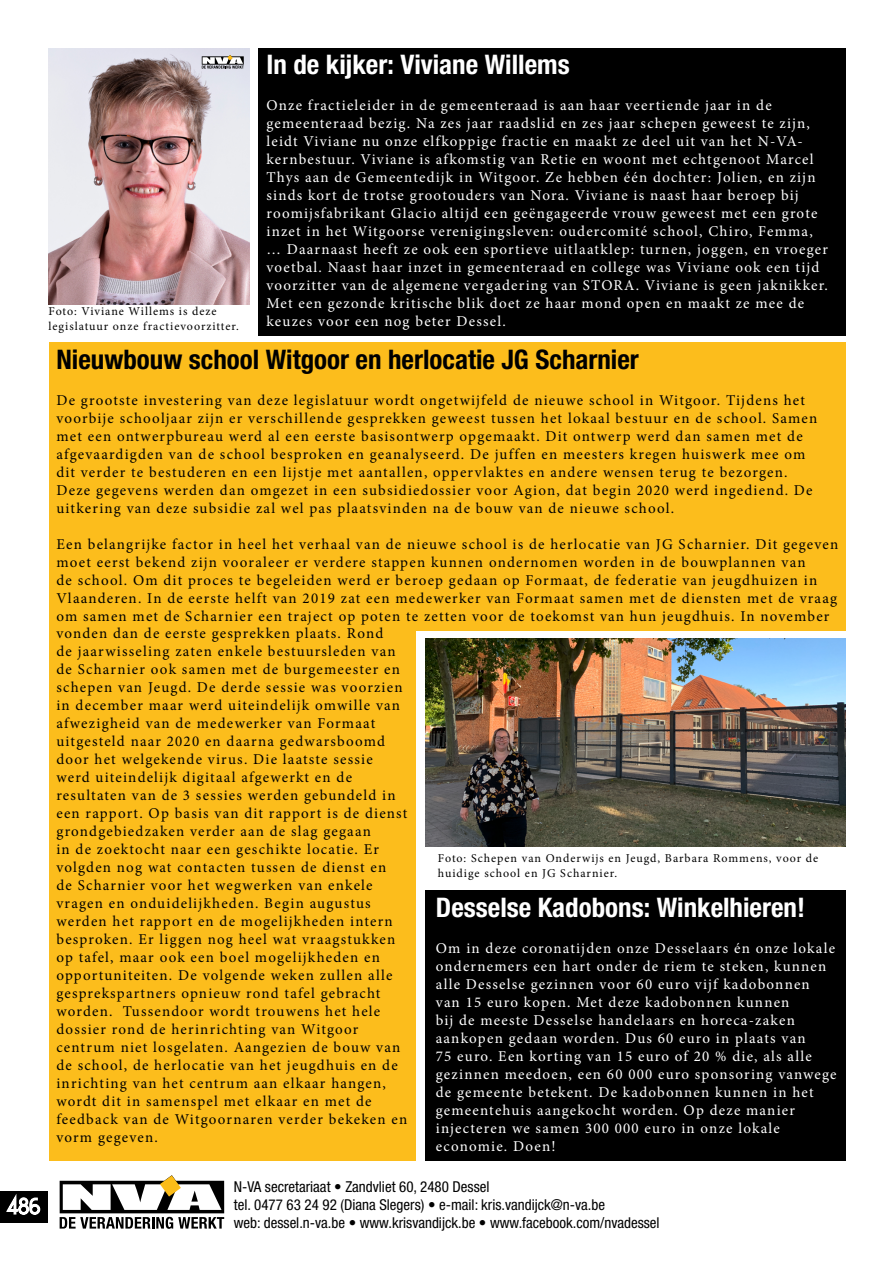
<style>
.page{position:relative;width:893px;height:1263px;background:#fff}
.page>*{position:absolute;margin:0;border:0;box-sizing:border-box;transform-origin:0 0}
.t1{font:700 condensed 27px "Helvetica Neue LT Std";color:#fff}
.t2{font:700 condensed 27px "Helvetica Neue LT Std";color:#000}
.t3{font:15px/18px "Minion Pro";letter-spacing:.08em;color:#000}
.t4{font:15px/18px "Minion Pro";letter-spacing:.08em;color:#fff}
.t5{font:condensed 15px/18px "Helvetica Neue LT Std";color:#000}
.t6{font:12px/14.4px "Minion Pro";letter-spacing:.08em;color:#000}
</style>
<div class="page">
<div style="left:0;top:1192px;width:48px;height:31px;background:#000"></div>
<svg style="left:4px;top:1191px;width:37px;height:24px"></svg>
<svg style="left:60px;top:1175px;width:164px;height:54px"></svg>
<div style="left:258px;top:49px;width:587px;height:287px;background:#000"></div>
<img style="left:49px;top:49px;width:201px;height:255px">
<svg style="left:202px;top:55px;width:42px;height:14px"></svg>
<div style="left:49px;top:342px;width:796px;height:819px;background:#fcbd1c"></div>
<div style="left:417px;top:631px;width:437px;height:530px;background:#fff"></div>
<img style="left:425px;top:639px;width:420px;height:207px">
<div style="left:425px;top:890px;width:420px;height:271px;background:#000"></div>
<h1 class="t1" style="left:266px;top:48px;width:305px">In de kijker: Viviane Willems</h1>
<p class="t4" style="left:266px;top:96px;width:563px">Onze fractieleider in de gemeenteraad is aan haar veertiende jaar in de gemeenteraad bezig. Na zes jaar raadslid en zes jaar schepen geweest te zijn, leidt Viviane nu onze elfkoppige fractie en maakt ze deel uit van het N-VA&shy;kernbestuur. Viviane is afkomstig van Retie en woont met echtgenoot Marcel Thys aan de Gemeentedijk in Witgoor. Ze hebben één dochter: Jolien, en zijn sinds kort de trotse grootouders van Nora. Viviane is naast haar beroep bij roomijsfabrikant Glacio altijd een geëngageerde vrouw geweest met een grote inzet in het Witgoorse verenigingsleven: oudercomité school, Chiro, Femma, … Daarnaast heeft ze ook een sportieve uitlaatklep: turnen, joggen, en vroeger voetbal. Naast haar inzet in gemeenteraad en college was Viviane ook een tijd voorzitter van de algemene vergadering van STORA. Viviane is geen jaknikker.<br>Met een gezonde kritische blik doet ze haar mond open en maakt ze mee de keuzes voor een nog beter Dessel.</p>
<h1 class="t2" style="left:56px;top:343px;width:584px">Nieuwbouw school Witgoor en herlocatie JG Scharnier</h1>
<p class="t3" style="left:56px;top:391px;width:762px">De grootste investering van deze legislatuur wordt ongetwijfeld de nieuwe school in Witgoor. Tijdens het voorbije schooljaar zijn er verschillende gesprekken geweest tussen het lokaal bestuur en de school. Samen met een ontwerpbureau werd al een eerste basisontwerp opgemaakt. Dit ontwerp werd dan samen met de afgevaardigden van de school besproken en geanalyseerd. De juffen en meesters kregen huiswerk mee om dit verder te bestuderen en een lijstje met aantallen, oppervlaktes en andere wensen terug te bezorgen.<br>Deze gegevens werden dan omgezet in een subsidiedossier voor Agion, dat begin 2020 werd ingediend. De uitkering van deze subsidie zal wel pas plaatsvinden na de bouw van de nieuwe school.</p>
<p class="t3" style="left:56px;top:535px;width:783px">Een belangrijke factor in heel het verhaal van de nieuwe school is de herlocatie van JG Scharnier. Dit gegeven moet eerst bekend zijn vooraleer er verdere stappen kunnen ondernomen worden in de bouwplannen van<br>de school. Om dit proces te begeleiden werd er beroep gedaan op Formaat, de federatie van jeugdhuizen in Vlaanderen. In de eerste helft van 2019 zat een medewerker van Formaat samen met de diensten met de vraag om samen met de Scharnier een traject op poten te zetten voor de toekomst van hun jeugdhuis. In november</p>
<p class="t6" style="left:49px;top:304px;width:192px">Foto: Viviane Willems is deze legislatuur onze fractievoorzitter.</p>
<p class="t3" style="left:56px;top:624px;width:352px">vonden dan de eerste gesprekken plaats. Rond<br>de jaarwisseling zaten enkele bestuursleden van de Scharnier ook samen met de burgemeester en schepen van Jeugd. De derde sessie was voorzien in december maar werd uiteindelijk omwille van afwezigheid van de medewerker van Formaat uitgesteld naar 2020 en daarna gedwarsboomd door het welgekende virus. Die laatste sessie werd uiteindelijk digitaal afgewerkt en de resultaten van de 3 sessies werden gebundeld in een rapport. Op basis van dit rapport is de dienst grondgebiedzaken verder aan de slag gegaan<br>in de zoektocht naar een geschikte locatie. Er volgden nog wat contacten tussen de dienst en<br>de Scharnier voor het wegwerken van enkele vragen en onduidelijkheden. Begin augustus werden het rapport en de mogelijkheden intern besproken. Er liggen nog heel wat vraagstukken op tafel, maar ook een boel mogelijkheden en opportuniteiten. De volgende weken zullen alle gesprekspartners opnieuw rond tafel gebracht worden. Tussendoor wordt trouwens het hele dossier rond de herinrichting van Witgoor centrum niet losgelaten. Aangezien de bouw van de school, de herlocatie van het jeugdhuis en de inrichting van het centrum aan elkaar hangen, wordt dit in samenspel met elkaar en met de feedback van de Witgoornaren verder bekeken en vorm gegeven.</p>
<p class="t6" style="left:438px;top:851px;width:382px">Foto: Schepen van Onderwijs en Jeugd, Barbara Rommens, voor de huidige school en JG Scharnier.</p>
<h1 class="t1" style="left:436px;top:891px;width:371px">Desselse Kadobons: Winkelhieren!</h1>
<p class="t4" style="left:436px;top:939px;width:402px">Om in deze coronatijden onze Desselaars én onze lokale ondernemers een hart onder de riem te steken, kunnen alle Desselse gezinnen voor 60 euro vijf kadobonnen van 15 euro kopen. Met deze kadobonnen kunnen<br>bij de meeste Desselse handelaars en horeca-zaken aankopen gedaan worden. Dus 60 euro in plaats van<br>75 euro. Een korting van 15 euro of 20 % die, als alle gezinnen meedoen, een 60 000 euro sponsoring vanwege de gemeente betekent. De kadobonnen kunnen in het gemeentehuis aangekocht worden. Op deze manier injecteren we samen 300 000 euro in onze lokale economie. Doen!</p>
<p class="t5" style="left:234px;top:1177px;width:427px">N-VA secretariaat • Zandvliet 60, 2480 Dessel<br>tel. 0477 63 24 92 (Diana Slegers) • e-mail: kris.vandijck@n-va.be<br>web: dessel.n-va.be • www.krisvandijck.be • www.facebook.com/nvadessel</p>
</div>
